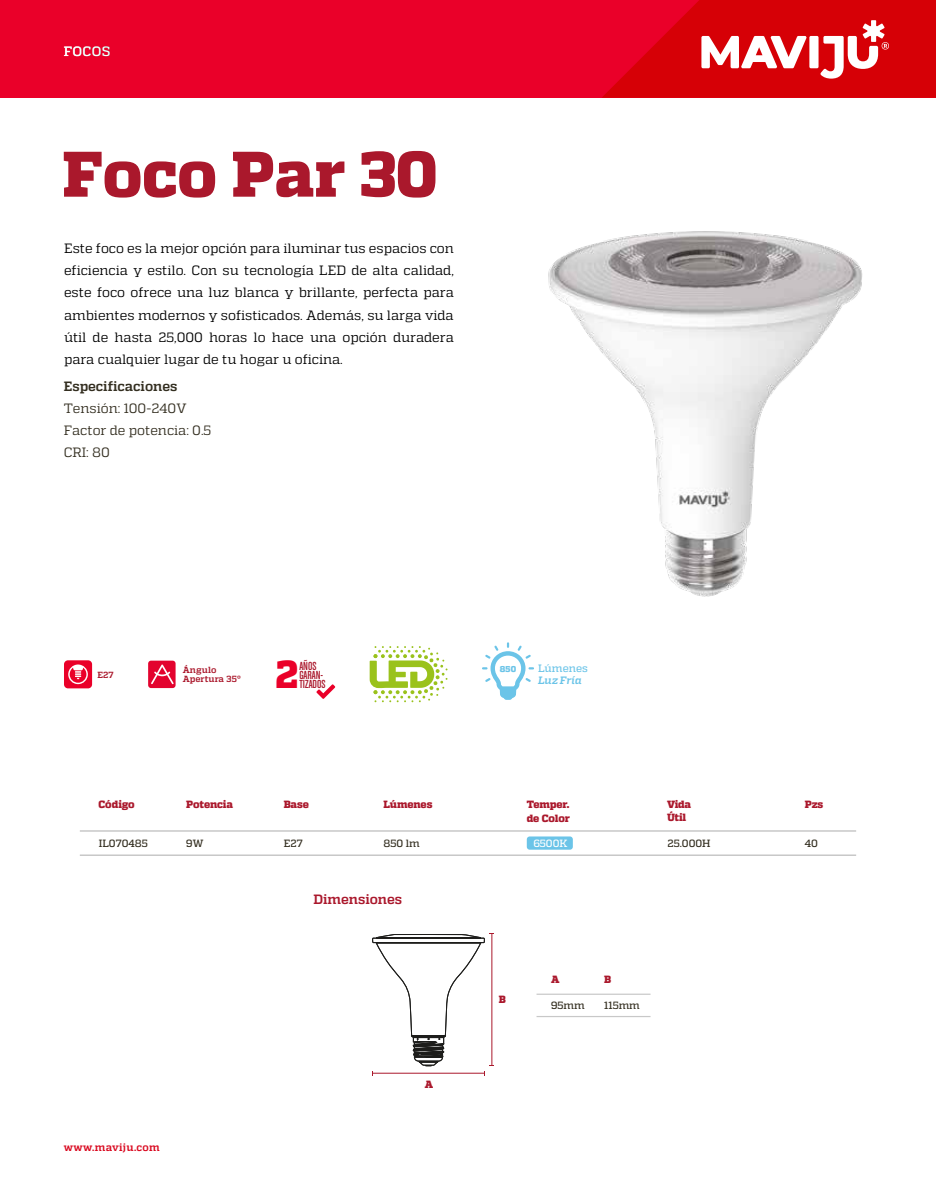
<style>
.page{position:relative;width:936px;height:1191px;background:#fff}
.page>*{position:absolute;margin:0;border:0;box-sizing:border-box;transform-origin:0 0}
.t1{font:800 64.2px "Quadon";letter-spacing:-.005em;color:#aa182c}
.t2{font:800 39px "Quadon";color:#ea0029}
.t3{font:13.5px/22.2px "Quadon";color:#000;text-align:justify}
.t4{font:13.5px/22.2px "Quadon";color:#332e20}
.t5{font:700 13.5px "Quadon";color:#332e20}
.t6{font:700 13.5px "Quadon";color:#aa182c}
.t7{font:500 13.5px "Quadon";letter-spacing:.03em;color:#fff}
.t8{font:12.45px/9px "Chalet Comprime Cologne Eighty";color:#aa182c}
.t9{font:italic 700 10.65px "Quadon";letter-spacing:.01em;color:#6bc4e8}
.t10{font:500 10.65px "Quadon";letter-spacing:.005em;color:#6bc4e8}
.t11{font:800 10.5px/12.6px "Quadon";letter-spacing:-.015em;color:#aa182c}
.t12{font:500 10.5px "Quadon";color:#332e20}
.t13{font:700 10.5px "Quadon";letter-spacing:.03em;color:#d9071e}
.t14{font:500 10.5px "Quadon";color:#fff}
.t15{font:700 8.85px "Quadon";letter-spacing:.01em;color:#aa182c}
.t16{font:800 8.55px "Quadon";color:#6bc4e8}
</style>
<div class="page">
<div style="left:0;top:0;width:935px;height:98px;background:#ea0029"></div>
<svg style="left:64px;top:46px;width:46px;height:10px"></svg>
<svg style="left:602px;top:0;width:333px;height:98px"></svg>
<hr style="left:80px;top:830px;width:776px;height:1px;background:#c8c8c8">
<hr style="left:80px;top:854px;width:776px;height:2px;background:#c8c8c8">
<div style="left:526px;top:836px;width:47px;height:13px;background:#6bc4e8;border-radius:3px"></div>
<img style="left:548px;top:231px;width:315px;height:366px">
<svg style="left:369px;top:646px;width:78px;height:56px"></svg>
<svg style="left:482px;top:642px;width:52px;height:58px"></svg>
<div style="left:148px;top:660px;width:27px;height:28px;background:#e3032e;border-radius:3px"></div>
<svg style="left:151px;top:664px;width:23px;height:20px"></svg>
<svg style="left:316px;top:684px;width:19px;height:15px"></svg>
<div style="left:64px;top:660px;width:28px;height:28px;background:#ea0029;border-radius:4px"></div>
<svg style="left:68px;top:664px;width:20px;height:20px"></svg>
<hr style="left:536px;top:993px;width:114px;height:1px;background:#c8c8c8">
<hr style="left:536px;top:1016px;width:114px;height:1px;background:#c8c8c8">
<svg style="left:372px;top:933px;width:122px;height:142px"></svg>
<p class="t7" style="left:64px;top:44px;width:48px">FOCOS</p>
<h1 class="t1" style="left:62px;top:136px;width:376px">Foco Par 30</h1>
<p class="t3" style="left:64px;top:237px;width:391px">Este foco es la mejor opción para iluminar tus espacios con eficiencia y estilo. Con su tecnología LED de alta calidad, este foco ofrece una luz blanca y brillante, perfecta para ambientes modernos y sofisticados. Además, su larga vida útil de hasta 25,000 horas lo hace una opción duradera para cualquier lugar de tu hogar u oficina.</p>
<p class="t5" style="left:64px;top:378px;width:115px">Especificaciones</p>
<p class="t4" style="left:64px;top:397px;width:149px">Tensión: 100-240V<br>Factor de potencia: 0.5<br>CRI: 80</p>
<p class="t15" style="left:97px;top:669px;width:18px">E27</p>
<h2 class="t2" style="left:275px;top:651px;width:24px">2</h2>
<p class="t8" style="left:299px;top:661px;width:28px">AÑOS<br>GARAN-<br>TIZADOS</p>
<p class="t15" style="left:183px;top:664px;width:35px">Ángulo</p>
<p class="t16" style="left:500px;top:664px;width:18px">850</p>
<p class="t10" style="left:538px;top:662px;width:51px">Lúmenes</p>
<p class="t15" style="left:183px;top:674px;width:60px">Apertura 35°</p>
<p class="t9" style="left:538px;top:674px;width:45px">Luz Fría</p>
<p class="t11" style="left:99px;top:798px;width:38px">Código</p>
<p class="t12" style="left:99px;top:837px;width:51px">IL070485</p>
<p class="t11" style="left:186px;top:798px;width:48px">Potencia</p>
<p class="t12" style="left:186px;top:837px;width:19px">9W</p>
<p class="t11" style="left:284px;top:798px;width:27px">Base</p>
<p class="t12" style="left:284px;top:837px;width:20px">E27</p>
<p class="t11" style="left:383px;top:798px;width:50px">Lúmenes</p>
<p class="t12" style="left:383px;top:837px;width:38px">850 lm</p>
<p class="t6" style="left:313px;top:891px;width:90px">Dimensiones</p>
<p class="t13" style="left:64px;top:1141px;width:97px">www.maviju.com</p>
<p class="t11" style="left:425px;top:1078px;width:10px">A</p>
<p class="t11" style="left:526px;top:798px;width:45px;line-height:13.5px">Temper. de Color</p>
<p class="t14" style="left:533px;top:837px;width:36px">6500K</p>
<p class="t11" style="left:667px;top:798px;width:26px">Vida<br>Útil</p>
<p class="t12" style="left:667px;top:837px;width:45px">25.000H</p>
<p class="t11" style="left:498px;top:993px;width:9px">B</p>
<p class="t11" style="left:551px;top:973px;width:10px">A</p>
<p class="t11" style="left:604px;top:973px;width:9px">B</p>
<p class="t12" style="left:551px;top:999px;width:35px">95mm</p>
<p class="t12" style="left:604px;top:999px;width:37px">115mm</p>
<p class="t11" style="left:804px;top:798px;width:20px">Pzs</p>
<p class="t12" style="left:804px;top:837px;width:15px">40</p>
</div>
